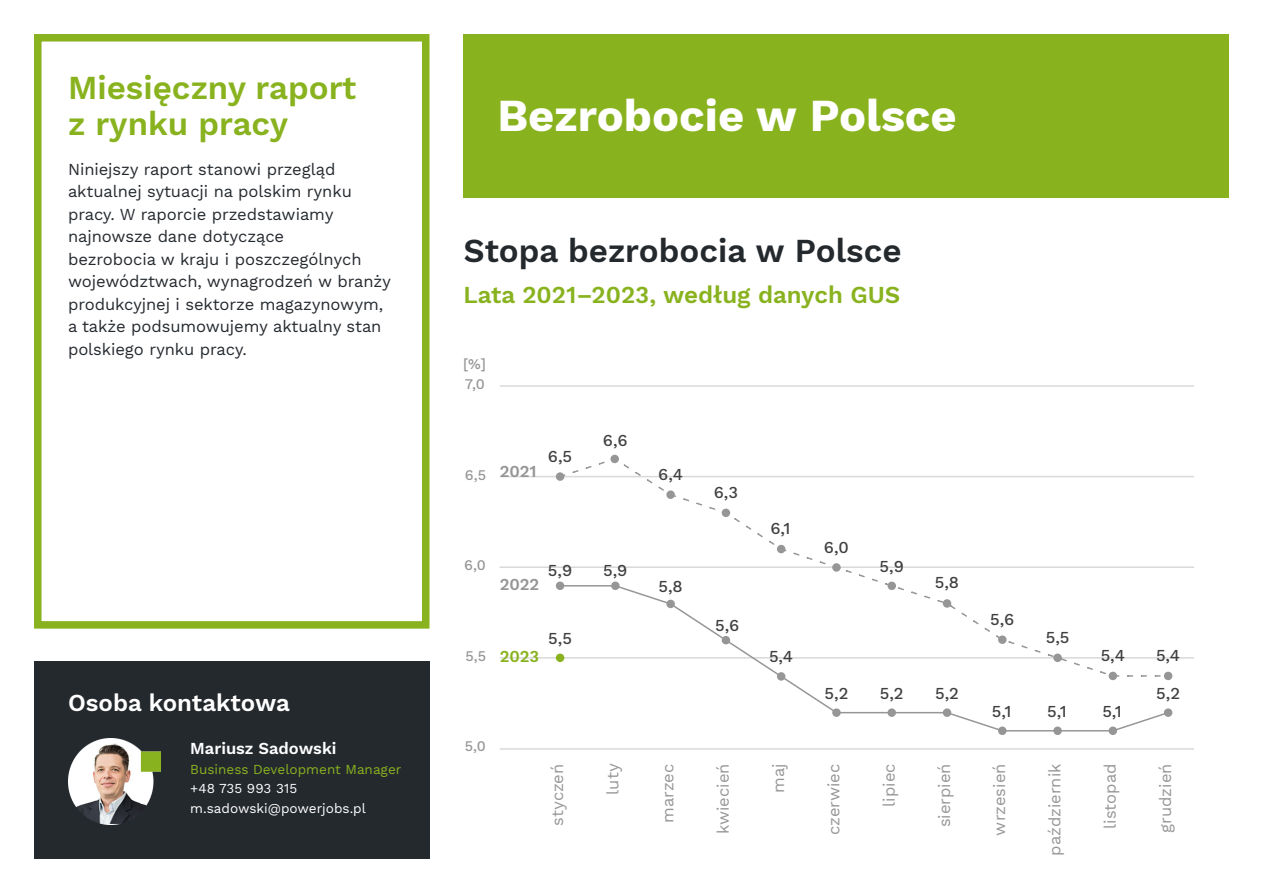
<style>
.page{position:relative;width:1263px;height:893px;background:#fff}
.page>*{position:absolute;margin:0;border:0;box-sizing:border-box;transform-origin:0 0}
.Tytul{font:700 45px "Work Sans";color:#fff}
.H2__czarny{font:600 33px/36px "Work Sans";color:#89b21f}
.H2__czarny-2{font:600 33px "Work Sans";color:#24292e}
.H3__zielony{font:600 24px "Work Sans";color:#89b21f}
.H3__zielony-2{font:600 24px "Work Sans";color:#fff}
.t1{font:16.5px/22.5px "Work Sans";letter-spacing:-.005em;color:#24292e}
.t2{font:16.5px "Work Sans";color:#969696}
.t3{font:500 16.5px "Work Sans";color:#404040}
.t4{font:600 16.5px "Work Sans";color:#fff}
.t5{font:600 16.5px "Work Sans";color:#969696}
.t6{font:600 16.5px "Work Sans";color:#89b21f}
.t7{font:500 14.55px "Work Sans";color:#969696}
.t8{font:13.5px "Work Sans";color:#fff}
.t9{font:13.5px "Work Sans";color:#89b21f}
</style>
<div class="page">
<div style="left:463px;top:34px;width:766px;height:164px;background:#89b21f"></div>
<div style="left:34px;top:34px;width:395px;height:595px;border:8px solid #89b21f"></div>
<div style="left:34px;top:661px;width:395px;height:198px;background:#24292e"></div>
<img style="left:68px;top:739px;width:93px;height:85px">
<hr style="left:500px;top:657px;width:694px;height:2px;background:#d9d9d9">
<hr style="left:500px;top:748px;width:694px;height:2px;background:#d9d9d9">
<hr style="left:500px;top:566px;width:694px;height:2px;background:#d9d9d9">
<hr style="left:500px;top:476px;width:694px;height:1px;background:#d9d9d9">
<hr style="left:500px;top:385px;width:694px;height:2px;background:#d9d9d9">
<svg style="left:556px;top:472px;width:8px;height:9px"></svg>
<div style="left:1109px;top:672px;width:8px;height:8px;background:#969696;border-radius:50%"></div>
<div style="left:1164px;top:672px;width:8px;height:8px;background:#969696;border-radius:50%"></div>
<div style="left:610px;top:455px;width:9px;height:8px;background:#969696;border-radius:50%"></div>
<svg style="left:558px;top:457px;width:612px;height:221px"></svg>
<div style="left:556px;top:582px;width:8px;height:8px;background:#969696;border-radius:50%"></div>
<div style="left:556px;top:654px;width:8px;height:8px;background:#89b21f;border-radius:50%"></div>
<svg style="left:611px;top:582px;width:9px;height:8px"></svg>
<svg style="left:832px;top:708px;width:9px;height:9px"></svg>
<div style="left:887px;top:708px;width:9px;height:9px;background:#969696;border-radius:50%"></div>
<div style="left:943px;top:708px;width:8px;height:9px;background:#969696;border-radius:50%"></div>
<div style="left:1164px;top:708px;width:8px;height:9px;background:#969696;border-radius:50%"></div>
<svg style="left:998px;top:726px;width:8px;height:9px"></svg>
<div style="left:1053px;top:726px;width:9px;height:9px;background:#969696;border-radius:50%"></div>
<div style="left:1109px;top:726px;width:8px;height:9px;background:#969696;border-radius:50%"></div>
<hr style="left:560px;top:585px;width:55px;height:1px;background:#969696">
<hr style="left:1002px;top:730px;width:111px;height:1px;background:#969696">
<hr style="left:836px;top:712px;width:111px;height:1px;background:#969696">
<svg style="left:945px;top:711px;width:59px;height:22px"></svg>
<svg style="left:613px;top:584px;width:225px;height:131px"></svg>
<svg style="left:1111px;top:711px;width:59px;height:22px"></svg>
<p class="H2__czarny" style="left:68px;top:71px;width:290px">Miesięczny raport z rynku pracy</p>
<p class="t1" style="left:68px;top:159px;width:325px">Niniejszy raport stanowi przegląd aktualnej sytuacji na polskim rynku pracy. W raporcie przedstawiamy najnowsze dane dotyczące<br>bezrobocia w kraju i poszczególnych województwach, wynagrodzeń w branży produkcyjnej i sektorze magazynowym, a także podsumowujemy aktualny stan polskiego rynku pracy.</p>
<p class="H3__zielony-2" style="left:68px;top:689px;width:223px">Osoba kontaktowa</p>
<p class="t4" style="left:190px;top:739px;width:148px">Mariusz Sadowski</p>
<p class="t9" style="left:190px;top:761px;width:213px">Business Development Manager</p>
<p class="t8" style="left:190px;top:781px;width:108px">+48 735 993 315</p>
<p class="t8" style="left:190px;top:800px;width:177px">m.sadowski@powerjobs.pl</p>
<p class="Tytul" style="left:497px;top:89px;width:461px">Bezrobocie w Polsce</p>
<p class="H2__czarny-2" style="left:463px;top:232px;width:440px">Stopa bezrobocia w Polsce</p>
<p class="H3__zielony" style="left:463px;top:281px;width:438px">Lata 2021–2023, według danych GUS</p>
<p class="t7" style="left:463px;top:356px;width:25px">[%]</p>
<p class="t7" style="left:465px;top:376px;width:21px">7,0</p>
<p class="t7" style="left:465px;top:466px;width:23px">6,5</p>
<p class="t5" style="left:500px;top:461px;width:38px">2021</p>
<p class="t3" style="left:548px;top:446px;width:26px">6,5</p>
<p class="t3" style="left:603px;top:431px;width:26px">6,6</p>
<p class="t3" style="left:658px;top:464px;width:26px">6,4</p>
<p class="t3" style="left:714px;top:483px;width:26px">6,3</p>
<p class="t3" style="left:770px;top:519px;width:22px">6,1</p>
<p class="t3" style="left:824px;top:538px;width:26px">6,0</p>
<p class="t7" style="left:464px;top:557px;width:23px">6,0</p>
<p class="t5" style="left:500px;top:574px;width:41px">2022</p>
<p class="t3" style="left:548px;top:561px;width:26px">5,9</p>
<p class="t3" style="left:603px;top:561px;width:26px">5,9</p>
<p class="t3" style="left:658px;top:576px;width:26px">5,8</p>
<p class="t3" style="left:880px;top:556px;width:26px">5,9</p>
<p class="t3" style="left:935px;top:573px;width:26px">5,8</p>
<p class="t3" style="left:548px;top:629px;width:25px">5,5</p>
<p class="t3" style="left:715px;top:616px;width:26px">5,6</p>
<p class="t3" style="left:990px;top:609px;width:26px">5,6</p>
<p class="t3" style="left:1046px;top:627px;width:25px">5,5</p>
<p class="t7" style="left:465px;top:647px;width:22px">5,5</p>
<p class="t6" style="left:500px;top:647px;width:41px">2023</p>
<p class="t3" style="left:769px;top:647px;width:26px">5,4</p>
<p class="t3" style="left:1101px;top:646px;width:26px">5,4</p>
<p class="t3" style="left:1156px;top:646px;width:26px">5,4</p>
<p class="t3" style="left:825px;top:684px;width:25px">5,2</p>
<p class="t3" style="left:880px;top:684px;width:25px">5,2</p>
<p class="t3" style="left:935px;top:684px;width:25px">5,2</p>
<p class="t3" style="left:1156px;top:684px;width:25px">5,2</p>
<p class="t3" style="left:992px;top:702px;width:21px">5,1</p>
<p class="t3" style="left:1047px;top:702px;width:21px">5,1</p>
<p class="t3" style="left:1102px;top:702px;width:21px">5,1</p>
<p class="t7" style="left:465px;top:738px;width:23px">5,0</p>
<p class="t2" style="left:548px;top:826px;width:64px;rotate:-90deg">styczeń</p>
<p class="t2" style="left:603px;top:794px;width:32px;rotate:-90deg">luty</p>
<p class="t2" style="left:769px;top:793px;width:32px;rotate:-90deg">maj</p>
<p class="t2" style="left:658px;top:823px;width:61px;rotate:-90deg">marzec</p>
<p class="t2" style="left:824px;top:835px;width:73px;rotate:-90deg">czerwiec</p>
<p class="t2" style="left:879px;top:807px;width:45px;rotate:-90deg">lipiec</p>
<p class="t2" style="left:935px;top:827px;width:65px;rotate:-90deg">sierpień</p>
<p class="t2" style="left:990px;top:836px;width:73px;rotate:-90deg">wrzesień</p>
<p class="t2" style="left:1045px;top:856px;width:94px;rotate:-90deg">październik</p>
<p class="t2" style="left:1100px;top:829px;width:67px;rotate:-90deg">listopad</p>
<p class="t2" style="left:1156px;top:833px;width:71px;rotate:-90deg">grudzień</p>
<p class="t2" style="left:713px;top:834px;width:72px;rotate:-90deg">kwiecień</p>
</div>
